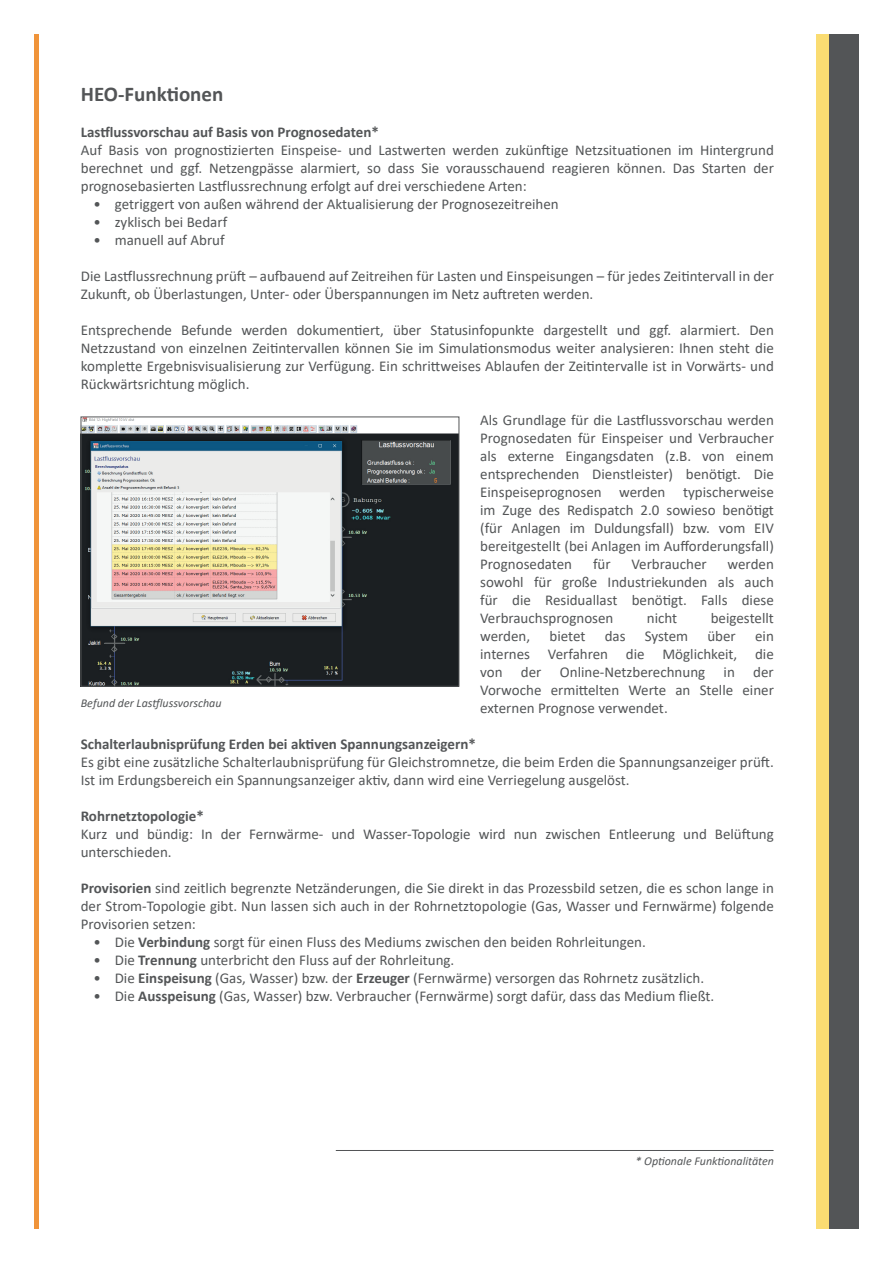
<style>
.page{position:relative;width:893px;height:1263px;background:#fff}
.page>*{position:absolute;margin:0;border:0;box-sizing:border-box;transform-origin:0 0}
.t1{font:700 21px "Calibri";color:#535557}
.t2{font:15px/18px "Calibri";color:#535557;text-align:justify}
.t3{font:700 15px "Calibri";color:#535557}
.t4{font:italic 12px "Calibri";color:#535557}
.s1{font-weight:700}
</style>
<div class="page">
<hr style="left:34px;top:34px;width:4px;height:1195px;background:#f0943a">
<div style="left:816px;top:34px;width:13px;height:1195px;background:#fadc72"></div>
<div style="left:829px;top:34px;width:30px;height:1195px;background:#535557"></div>
<img style="left:83px;top:419px;width:374px;height:265px">
<div style="left:81px;top:417px;width:378px;height:269px;border:1px solid #535557"></div>
<hr style="left:336px;top:1150px;width:437px;height:1px;background:#535557">
<h1 class="t1" style="left:81px;top:79px;width:144px">HEO-Funktionen</h1>
<p class="t3" style="left:81px;top:121px;width:300px">Lastflussvorschau auf Basis von Prognosedaten*</p>
<p class="t2" style="left:81px;top:140px;width:695px">Auf Basis von prognostizierten Einspeise- und Lastwerten werden zukünftige Netzsituationen im Hintergrund berechnet und ggf. Netzengpässe alarmiert, so dass Sie vorausschauend reagieren können. Das Starten der prognosebasierten Lastflussrechnung erfolgt auf drei verschiedene Arten:</p>
<p class="t2" style="left:94px;top:194px;width:467px">• getriggert von außen während der Aktualisierung der Prognosezeitreihen</p>
<p class="t2" style="left:94px;top:212px;width:135px">• zyklisch bei Bedarf</p>
<p class="t2" style="left:94px;top:230px;width:133px">• manuell auf Abruf</p>
<p class="t2" style="left:81px;top:266px;width:695px">Die Lastflussrechnung prüft – aufbauend auf Zeitreihen für Lasten und Einspeisungen – für jedes Zeitintervall in der<br>Zukunft, ob Überlastungen, Unter- oder Überspannungen im Netz auftreten werden.</p>
<p class="t2" style="left:81px;top:320px;width:695px">Entsprechende Befunde werden dokumentiert, über Statusinfopunkte dargestellt und ggf. alarmiert. Den Netzzustand von einzelnen Zeitintervallen können Sie im Simulationsmodus weiter analysieren: Ihnen steht die komplette Ergebnisvisualisierung zur Verfügung. Ein schrittweises Ablaufen der Zeitintervalle ist in Vorwärts- und Rückwärtsrichtung möglich.</p>
<p class="t2" style="left:480px;top:410px;width:295px">Als Grundlage für die Lastflussvorschau werden Prognosedaten für Einspeiser und Verbraucher als externe Eingangsdaten (z.B. von einem entsprechenden Dienstleister) benötigt. Die Einspeiseprognosen werden typischerweise im Zuge des Redispatch 2.0 sowieso benötigt (für Anlagen im Duldungsfall) bzw. vom EIV bereitgestellt (bei Anlagen im Aufforderungsfall)<br>Prognosedaten</p>
<p class="t2" style="left:593px;top:554px;width:19px">für</p>
<p class="t2" style="left:631px;top:554px;width:77px">Verbraucher</p>
<p class="t2" style="left:480px;top:554px;width:295px;text-indent:247px">werden sowohl für große Industriekunden als auch für die Residuallast benötigt. Falls diese Verbrauchsprognosen</p>
<p class="t2" style="left:647px;top:608px;width:32px">nicht</p>
<p class="t2" style="left:711px;top:608px;width:65px">beigestellt</p>
<p class="t4" style="left:81px;top:694px;width:142px">Befund der Lastflussvorschau</p>
<p class="t2" style="left:480px;top:626px;width:52px">werden,</p>
<p class="t2" style="left:549px;top:626px;width:37px">bietet</p>
<p class="t2" style="left:605px;top:626px;width:22px">das</p>
<p class="t2" style="left:645px;top:626px;width:45px">System</p>
<p class="t2" style="left:707px;top:626px;width:30px">über</p>
<p class="t2" style="left:480px;top:626px;width:295px;text-indent:275px">ein internes Verfahren die Möglichkeit, die von der Online-Netzberechnung in der Vorwoche ermittelten Werte an Stelle einer externen Prognose verwendet.</p>
<p class="t3" style="left:81px;top:733px;width:397px">Schalterlaubnisprüfung Erden bei aktiven Spannungsanzeigern*</p>
<p class="t2" style="left:81px;top:752px;width:695px">Es gibt eine zusätzliche Schalterlaubnisprüfung für Gleichstromnetze, die beim Erden die Spannungsanzeiger prüft.<br>Ist im Erdungsbereich ein Spannungsanzeiger aktiv, dann wird eine Verriegelung ausgelöst.</p>
<p class="t3" style="left:81px;top:805px;width:125px">Rohrnetztopologie*</p>
<p class="t2" style="left:81px;top:824px;width:695px">Kurz und bündig: In der Fernwärme- und Wasser-Topologie wird nun zwischen Entleerung und Belüftung unterschieden.</p>
<p class="t2" style="left:81px;top:878px;width:695px"><span class="s1">Provisorien</span> sind zeitlich begrenzte Netzänderungen, die Sie direkt in das Prozessbild setzen, die es schon lange in der Strom-Topologie gibt. Nun lassen sich auch in der Rohrnetztopologie (Gas, Wasser und Fernwärme) folgende Provisorien setzen:</p>
<p class="t2" style="left:94px;top:932px;width:554px">• Die <span class="s1">Verbindung</span> sorgt für einen Fluss des Mediums zwischen den beiden Rohrleitungen.</p>
<p class="t2" style="left:94px;top:950px;width:362px">• Die <span class="s1">Trennung</span> unterbricht den Fluss auf der Rohrleitung.</p>
<p class="t2" style="left:94px;top:968px;width:612px">• Die <span class="s1">Einspeisung</span> (Gas, Wasser) bzw. der <span class="s1">Erzeuger</span> (Fernwärme) versorgen das Rohrnetz zusätzlich.</p>
<p class="t2" style="left:93px;top:986px;width:622px">• Die <span class="s1">Ausspeisung</span> (Gas, Wasser) bzw. Verbraucher (Fernwärme) sorgt dafür, dass das Medium fließt.</p>
<p class="t4" style="left:635px;top:1153px;width:140px">* Optionale Funktionalitäten</p>
</div>
